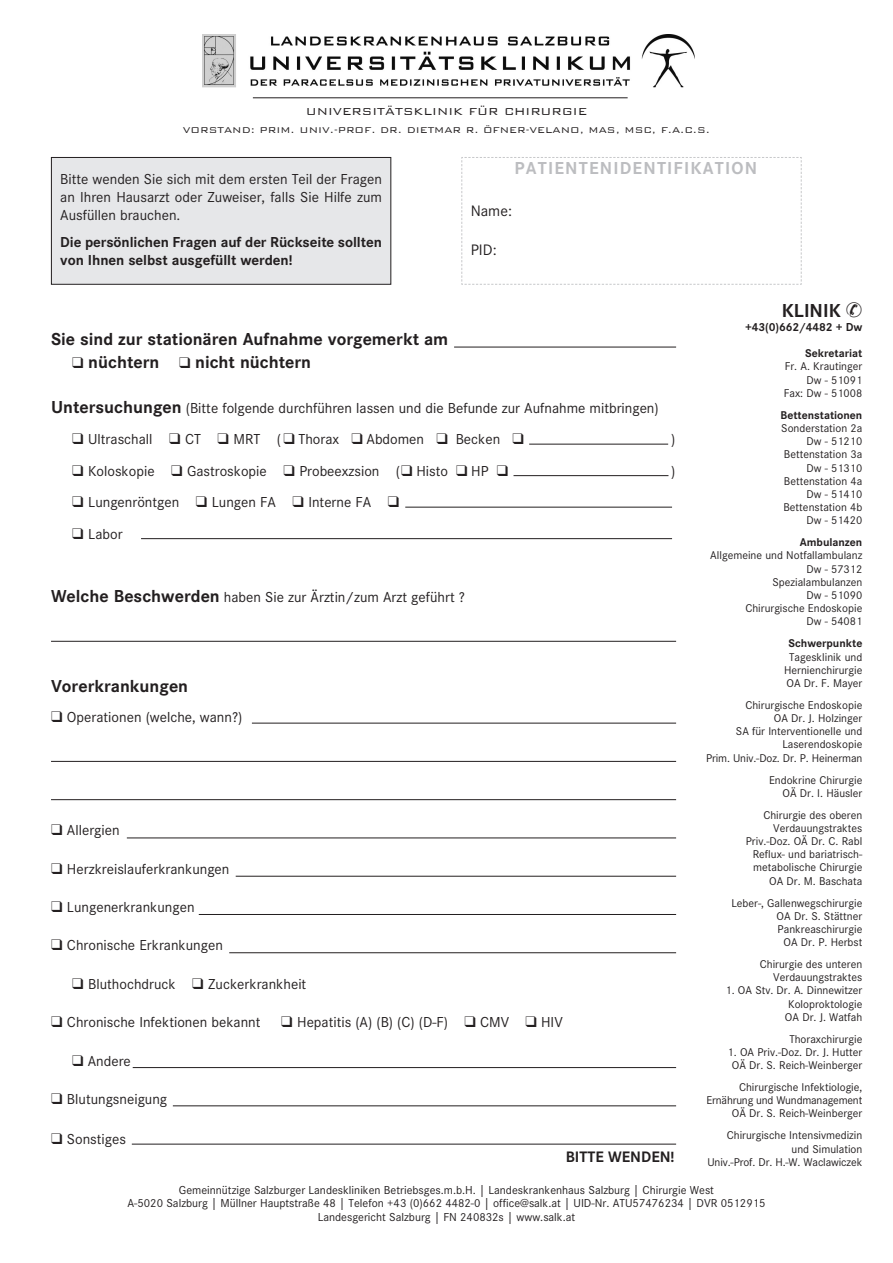
<style>
.page{position:relative;width:893px;height:1263px;background:#fff}
.page>*{position:absolute;margin:0;border:0;box-sizing:border-box;transform-origin:0 0}
.t1{font:700 19.5px "Corporate S";color:#231f20}
.t2{font:700 18px "Corporate S";color:#231f20}
.t3{font:700 18px "Corporate S";letter-spacing:.065em;color:#bcbdc0}
.t4{font:700 15.75px "Corporate S";color:#231f20}
.t5{font:15.75px "Corporate S";color:#231f20}
.t6{font:15px/18px "Corporate S";color:#231f20;text-align:justify}
.t7{font:700 15px/18px "Corporate S";letter-spacing:-.005em;color:#231f20}
.t8{font:300 13.5px "Bank Gothic";color:#231f20}
.t9{font:12px/13.5px "Corporate S";color:#231f20;text-align:center}
.t10{font:700 12px "Corporate S";letter-spacing:-.01em;color:#231f20}
.t11{font:11.7px/13.2px "Corporate S";color:#231f20;text-align:right}
.t12{font:700 11.7px "Corporate S";color:#231f20}
.t13{font:300 11.25px "Bank Gothic";color:#231f20}
.s1{font-weight:700;font-size:18px}
</style>
<div class="page">
<div style="left:51px;top:157px;width:340px;height:127px;background:#e6e7e9"></div>
<div style="left:51px;top:157px;width:340px;height:128px;border:1px solid #231f20"></div>
<img style="left:203px;top:34px;width:492px;height:54px">
<hr style="left:253px;top:98px;width:375px;height:1px;background:#231f20">
<svg style="left:461px;top:157px;width:341px;height:128px"></svg>
<hr style="left:141px;top:538px;width:531px;height:1px;background:#231f20">
<hr style="left:405px;top:507px;width:267px;height:1px;background:#231f20">
<hr style="left:513px;top:475px;width:155px;height:1px;background:#231f20">
<hr style="left:529px;top:444px;width:139px;height:1px;background:#231f20">
<hr style="left:51px;top:641px;width:625px;height:1px;background:#231f20">
<hr style="left:454px;top:347px;width:222px;height:1px;background:#231f20">
<hr style="left:252px;top:723px;width:424px;height:1px;background:#231f20">
<hr style="left:51px;top:761px;width:625px;height:1px;background:#231f20">
<hr style="left:51px;top:799px;width:625px;height:1px;background:#231f20">
<hr style="left:127px;top:838px;width:549px;height:1px;background:#231f20">
<hr style="left:236px;top:876px;width:440px;height:1px;background:#231f20">
<hr style="left:199px;top:914px;width:477px;height:1px;background:#231f20">
<hr style="left:229px;top:952px;width:447px;height:1px;background:#231f20">
<hr style="left:133px;top:1067px;width:543px;height:1px;background:#231f20">
<hr style="left:173px;top:1105px;width:503px;height:1px;background:#231f20">
<hr style="left:132px;top:1144px;width:544px;height:1px;background:#231f20">
<p class="t8" style="left:306px;top:105px;width:283px">UNIVERSITÄTSKLINIK FÜR CHIRURGIE</p>
<p class="t13" style="left:183px;top:124px;width:529px">VORSTAND: PRIM. UNIV.-PROF. DR. DIETMAR R. ÖFNER-VELANO, MAS, MSC, F.A.C.S.</p>
<h2 class="t3" style="left:514px;top:158px;width:244px">PATIENTENIDENTIFIKATION</h2>
<h3 class="t5" style="left:471px;top:202px;width:43px">Name:</h3>
<h3 class="t5" style="left:471px;top:241px;width:28px">PID:</h3>
<p class="t6" style="left:60px;top:170px;width:323px">Bitte wenden Sie sich mit dem ersten Teil der Fragen an Ihren Hausarzt oder Zuweiser, falls Sie Hilfe zum Ausfüllen brauchen.</p>
<p class="t7" style="left:60px;top:233px;width:323px">Die persönlichen Fragen auf der Rückseite sollten von Ihnen selbst ausgefüllt werden!</p>
<h2 class="t2" style="left:51px;top:329px;width:399px">Sie sind zur stationären Aufnahme vorgemerkt am</h2>
<h2 class="t2" style="left:72px;top:351px;width:240px">❑ nüchtern ❑ nicht nüchtern</h2>
<p class="t6" style="left:51px;top:399px;width:609px"><span class="s1">Untersuchungen</span> (Bitte folgende durchführen lassen und die Befunde zur Aufnahme mitbringen)</p>
<p class="t6" style="left:72px;top:430px;width:453px">❑ Ultraschall ❑ CT ❑ MRT (❑ Thorax ❑ Abdomen ❑ Becken ❑</p>
<p class="t6" style="left:671px;top:430px;width:6px">)</p>
<p class="t6" style="left:72px;top:462px;width:438px">❑ Koloskopie ❑ Gastroskopie ❑ Probeexzsion (❑ Histo ❑ HP ❑</p>
<p class="t6" style="left:671px;top:462px;width:6px">)</p>
<p class="t6" style="left:72px;top:493px;width:328px">❑ Lungenröntgen ❑ Lungen FA ❑ Interne FA ❑</p>
<p class="t6" style="left:72px;top:525px;width:52px">❑ Labor</p>
<p class="t6" style="left:51px;top:588px;width:415px"><span class="s1">Welche Beschwerden</span> haben Sie zur Ärztin/zum Arzt geführt ?</p>
<h2 class="t2" style="left:51px;top:675px;width:139px">Vorerkrankungen</h2>
<p class="t6" style="left:51px;top:708px;width:193px">❑ Operationen (welche, wann?)</p>
<p class="t6" style="left:51px;top:821px;width:70px">❑ Allergien</p>
<p class="t6" style="left:51px;top:860px;width:180px">❑ Herzkreislauferkrankungen</p>
<p class="t6" style="left:51px;top:898px;width:145px">❑ Lungenerkrankungen</p>
<p class="t6" style="left:51px;top:937px;width:173px">❑ Chronische Erkrankungen</p>
<p class="t6" style="left:72px;top:975px;width:236px">❑ Bluthochdruck ❑ Zuckerkrankheit</p>
<p class="t6" style="left:51px;top:1013px;width:211px">❑ Chronische Infektionen bekannt</p>
<p class="t6" style="left:281px;top:1013px;width:283px">❑ Hepatitis (A) (B) (C) (D-F) ❑ CMV ❑ HIV</p>
<p class="t6" style="left:72px;top:1052px;width:60px">❑ Andere</p>
<p class="t6" style="left:51px;top:1090px;width:118px">❑ Blutungsneigung</p>
<p class="t6" style="left:51px;top:1130px;width:76px">❑ Sonstiges</p>
<h3 class="t4" style="left:566px;top:1148px;width:110px">BITTE WENDEN!</h3>
<h1 class="t1" style="left:782px;top:300px;width:82px">KLINIK ✆</h1>
<p class="t10" style="left:745px;top:320px;width:119px">+43(0)662/4482 + Dw</p>
<p class="t12" style="left:805px;top:347px;width:59px">Sekretariat</p>
<p class="t11" style="left:784px;top:360px;width:80px">Fr. A. Krautinger<br>Dw - 51091<br>Fax: Dw - 51008</p>
<p class="t12" style="left:780px;top:408px;width:83px">Bettenstationen</p>
<p class="t11" style="left:781px;top:422px;width:83px">Sonderstation 2a<br>Dw - 51210<br>Bettenstation 3a<br>Dw - 51310<br>Bettenstation 4a<br>Dw - 51410<br>Bettenstation 4b<br>Dw - 51420</p>
<p class="t12" style="left:800px;top:536px;width:64px">Ambulanzen</p>
<p class="t11" style="left:710px;top:549px;width:154px">Allgemeine und Notfallambulanz<br>Dw - 57312<br>Spezialambulanzen<br>Dw - 51090<br>Chirurgische Endoskopie<br>Dw - 54081</p>
<p class="t12" style="left:788px;top:637px;width:75px">Schwerpunkte</p>
<p class="t11" style="left:784px;top:650px;width:80px;text-align:center">Tagesklinik und<br>Hernienchirurgie<br>OA Dr. F. Mayer</p>
<p class="t11" style="left:706px;top:698px;width:158px">Chirurgische Endoskopie<br>OA Dr. J. Holzinger<br>SA für Interventionelle und<br>Laserendoskopie<br>Prim. Univ.-Doz. Dr. P. Heinerman</p>
<p class="t11" style="left:769px;top:773px;width:95px">Endokrine Chirurgie<br>OÄ Dr. I. Häusler</p>
<p class="t11" style="left:746px;top:808px;width:118px">Chirurgie des oberen<br>Verdauungstraktes<br>Priv.-Doz. OÄ Dr. C. Rabl<br>Reflux- und bariatrisch&shy;metabolische Chirurgie<br>OA Dr. M. Baschata</p>
<p class="t11" style="left:731px;top:896px;width:132px">Leber-, Gallenwegschirurgie<br>OA Dr. S. Stättner<br>Pankreaschirurgie<br>OA Dr. P. Herbst</p>
<p class="t11" style="left:760px;top:958px;width:104px">Chirurgie des unteren<br>Verdauungstraktes</p>
<p class="t11" style="left:785px;top:984px;width:79px;text-align:justify;text-indent:-59px">1. OA Stv. Dr. A. Dinnewitzer Koloproktologie OA Dr. J. Watfah</p>
<p class="t11" style="left:789px;top:1032px;width:75px">Thoraxchirurgie</p>
<p class="t11" style="left:728px;top:1046px;width:136px;text-align:center">1. OA Priv.-Doz. Dr. J. Hutter<br>OÄ Dr. S. Reich-Weinberger</p>
<p class="t11" style="left:706px;top:1081px;width:157px">Chirurgische Infektiologie,<br>Ernährung und Wundmanagement<br>OÄ Dr. S. Reich-Weinberger</p>
<p class="t11" style="left:707px;top:1129px;width:156px">Chirurgische Intensivmedizin und Simulation<br>Univ.-Prof. Dr. H.-W. Waclawiczek</p>
<p class="t9" style="left:127px;top:1183px;width:640px">Gemeinnützige Salzburger Landeskliniken Betriebsges.m.b.H. | Landeskrankenhaus Salzburg | Chirurgie West<br>A-5020 Salzburg | Müllner Hauptstraße 48 | Telefon +43 (0)662 4482-0 | office@salk.at | UID-Nr. ATU57476234 | DVR 0512915<br>Landesgericht Salzburg | FN 240832s | www.salk.at</p>
</div>
